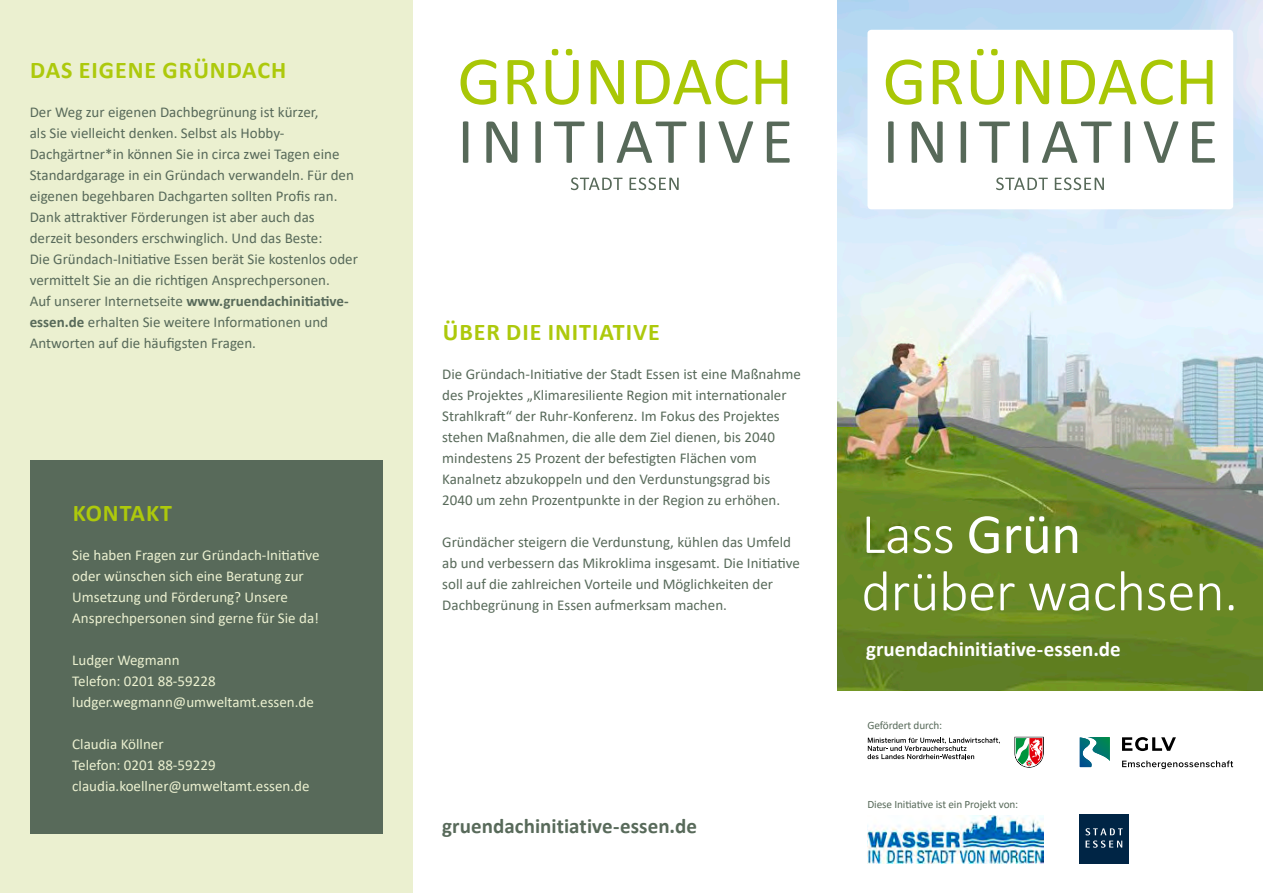
<style>
.page{position:relative;width:1263px;height:893px;background:#fff}
.page>*{position:absolute;margin:0;border:0;box-sizing:border-box;transform-origin:0 0}
.t1{font:300 57.3px/57.3px "Calibri";letter-spacing:-.01em;color:#fff}
.t2{font:700 24px "Calibri";letter-spacing:.04em;color:#adc90c}
.t3{font:700 21px "Calibri";color:#fff}
.t4{font:700 21px "Calibri";color:#586a5a}
.t5{font:15px/21px "Calibri";color:#586a5a}
.t6{font:15px/21px "Calibri";color:#ebf0d0}
.t7{font:11.25px "Calibri";letter-spacing:-.01em;color:#586a5a}
.s1{font-weight:700}
.s2{font-weight:400}
</style>
<div class="page">
<img style="left:838px;top:0;width:425px;height:691px">
<div style="left:0;top:0;width:412px;height:893px;background:#ebf0d0"></div>
<div style="left:30px;top:460px;width:353px;height:373px;background:#586a5a"></div>
<div style="left:1079px;top:814px;width:50px;height:49px;background:#002545"></div>
<svg style="left:1085px;top:828px;width:38px;height:20px"></svg>
<svg style="left:1014px;top:737px;width:30px;height:31px"></svg>
<svg style="left:867px;top:738px;width:133px;height:21px"></svg>
<img style="left:867px;top:815px;width:177px;height:48px">
<svg style="left:1080px;top:737px;width:30px;height:30px"></svg>
<svg style="left:1122px;top:737px;width:54px;height:14px"></svg>
<svg style="left:1122px;top:760px;width:111px;height:9px"></svg>
<div style="left:867px;top:30px;width:366px;height:179px;background:#fff;border-radius:4px"></div>
<svg style="left:996px;top:177px;width:108px;height:13px"></svg>
<svg style="left:888px;top:121px;width:327px;height:42px"></svg>
<svg style="left:886px;top:49px;width:326px;height:56px"></svg>
<svg style="left:571px;top:177px;width:108px;height:13px"></svg>
<svg style="left:463px;top:121px;width:327px;height:42px"></svg>
<svg style="left:461px;top:49px;width:326px;height:56px"></svg>
<h2 class="t2" style="left:30px;top:53px;width:257px">Das eigene Gründach</h2>
<p class="t5" style="left:30px;top:101px;width:330px">Der Weg zur eigenen Dachbegrünung ist kürzer,<br>als Sie vielleicht denken. Selbst als Hobby-Dachgärtner*in können Sie in circa zwei Tagen eine Standardgarage in ein Gründach verwandeln. Für den eigenen begehbaren Dachgarten sollten Profis ran.<br>Dank attraktiver Förderungen ist aber auch das derzeit besonders erschwinglich. Und das Beste:<br>Die Gründach-Initiative Essen berät Sie kostenlos oder vermittelt Sie an die richtigen Ansprechpersonen.<br>Auf unserer Internetseite <span class="s1">www.gruendachinitiative&shy;essen.de</span> erhalten Sie weitere Informationen und Antworten auf die häufigsten Fragen.</p>
<h2 class="t2" style="left:73px;top:496px;width:101px">Kontakt</h2>
<p class="t6" style="left:72px;top:544px;width:249px">Sie haben Fragen zur Gründach-Initiative oder wünschen sich eine Beratung zur Umsetzung und Förderung? Unsere Ansprechpersonen sind gerne für Sie da!</p>
<p class="t6" style="left:72px;top:649px;width:243px">Ludger Wegmann<br>Telefon: 0201 88-59228 ludger.wegmann@umweltamt.essen.de</p>
<p class="t6" style="left:72px;top:733px;width:239px">Claudia Köllner<br>Telefon: 0201 88-59229 claudia.koellner@umweltamt.essen.de</p>
<h2 class="t2" style="left:443px;top:315px;width:219px">Über die Initiative</h2>
<p class="t5" style="left:442px;top:363px;width:360px">Die Gründach-Initiative der Stadt Essen ist eine Maßnahme des Projektes „Klimaresiliente Region mit internationaler Strahlkraft“ der Ruhr-Konferenz. Im Fokus des Projektes stehen Maßnahmen, die alle dem Ziel dienen, bis 2040 mindestens 25 Prozent der befestigten Flächen vom Kanalnetz abzukoppeln und den Verdunstungsgrad bis 2040 um zehn Prozentpunkte in der Region zu erhöhen.</p>
<p class="t5" style="left:442px;top:531px;width:359px">Gründächer steigern die Verdunstung, kühlen das Umfeld ab und verbessern das Mikroklima insgesamt. Die Initiative soll auf die zahlreichen Vorteile und Möglichkeiten der Dachbegrünung in Essen aufmerksam machen.</p>
<h3 class="t4" style="left:442px;top:812px;width:256px">gruendachinitiative-essen.de</h3>
<h1 class="t1" style="left:861px;top:505px;width:378px">Lass <span class="s2">Grün </span>drüber wachsen.</h1>
<h3 class="t3" style="left:866px;top:634px;width:256px">gruendachinitiative-essen.de</h3>
<p class="t7" style="left:867px;top:718px;width:76px">Gefördert durch:</p>
<p class="t7" style="left:867px;top:797px;width:152px">Diese Initiative ist ein Projekt von:</p>
</div>
